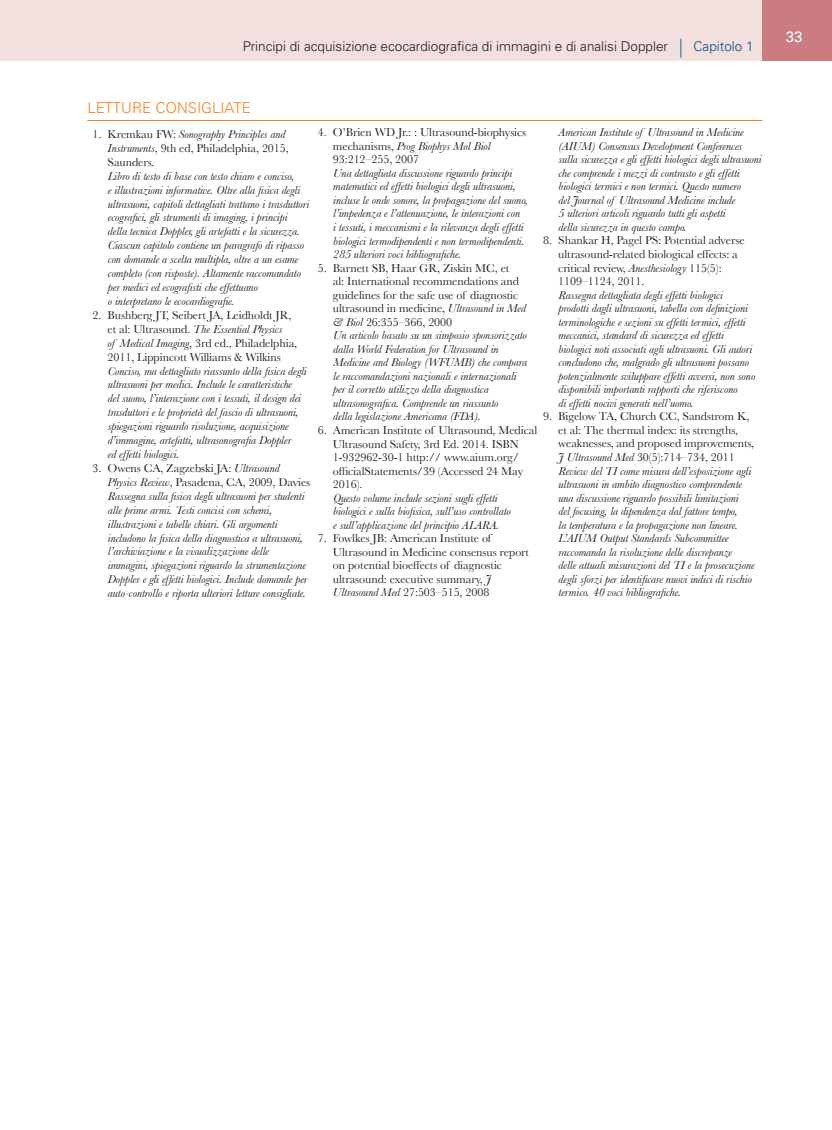
<style>
.page{position:relative;width:832px;height:1130px;background:#fff}
.page>*{position:absolute;margin:0;border:0;box-sizing:border-box;transform-origin:0 0}
.t1{font:300 15px "Univers";color:#f58220}
.t2{font:15px "Univers";color:#fff}
.t3{font:300 13.5px "Univers";color:#231f20}
.t4{font:italic 12px/13.5px "Baskerville";letter-spacing:-.005em;color:#231f20}
.t5{font:12px/13.5px "Baskerville";letter-spacing:-.005em;color:#231f20}
.s1{font-size:18.75px;color:#01548f}
.s2{color:#01548f}
.s3{font-style:italic}
.s4{font-style:normal}
</style>
<div class="page">
<hr style="left:0;top:0;width:1px;height:61px;background:#f2dfde">
<div style="left:1px;top:0;width:824px;height:61px;background:#f2dfde"></div>
<div style="left:762px;top:0;width:70px;height:61px;background:#ca7c81"></div>
<hr style="left:87px;top:120px;width:675px;height:1px;background:#f58220">
<p class="t3" style="left:243px;top:38px;width:512px">Principi di acquisizione ecocardiografica di immagini e di analisi Doppler <span class="s1">|</span> <span class="s2">Capitolo 1</span></p>
<p class="t1" style="left:87px;top:99px;width:165px">LETTURE CONSIGLIATE</p>
<p class="t5" style="left:108px;top:127px;width:183px;line-height:14px;text-indent:-15px">1. Kremkau FW: <span class="s3">Sonography Principles and<br>Instruments</span>, 9th ed, Philadelphia, 2015,<br>Saunders.</p>
<p class="t4" style="left:108px;top:169px;width:203px;line-height:14px">Libro di testo di base con testo chiaro e conciso,<br>e illustrazioni informative. Oltre alla fisica degli ultrasuoni, capitoli dettagliati trattano i trasduttori ecografici, gli strumenti di imaging, i principi della tecnica Doppler, gli artefatti e la sicurezza.<br>Ciascun capitolo contiene un paragrafo di ripasso con domande a scelta multipla, oltre a un esame completo (con risposte). Altamente raccomandato per medici ed ecografisti che effettuano<br>o interpretano le ecocardiografie.</p>
<p class="t5" style="left:108px;top:308px;width:191px;line-height:14px;text-indent:-15px">2. Bushberg JT, Seibert JA, Leidholdt JR, et al: Ultrasound. <span class="s3">The Essential Physics<br>of Medical Imaging</span>, 3rd ed., Philadelphia, 2011, Lippincott Williams &amp; Wilkins</p>
<p class="t4" style="left:108px;top:363px;width:200px;line-height:14px">Conciso, ma dettagliato riassunto della fisica degli ultrasuoni per medici. Include le caratteristiche<br>del suono, l’interazione con i tessuti, il design dei trasduttori e le proprietà del fascio di ultrasuoni, spiegazioni riguardo risoluzione, acquisizione d’immagine, artefatti, ultrasonografia Doppler<br>ed effetti biologici.</p>
<p class="t4" style="left:108px;top:461px;width:204px;line-height:14px;text-indent:-15px"><span class="s4">3. Owens CA, Zagzebski JA:</span> Ultrasound Physics Review<span class="s4">, Pasadena, CA, 2009, Davies </span>Rassegna sulla fisica degli ultrasuoni per studenti alle prime armi. Testi concisi con schemi, illustrazioni e tabelle chiari. Gli argomenti includono la fisica della diagnostica a ultrasuoni, l’archiviazione e la visualizzazione delle immagini, spiegazioni riguardo la strumentazione Doppler e gli effetti biologici. Include domande per auto-controllo e riporta ulteriori letture consigliate.</p>
<p class="t5" style="left:333px;top:125px;width:195px;text-indent:-15px">4. O’Brien WD Jr.: : Ultrasound-biophysics mechanisms, <span class="s3">Prog Biophys Mol Biol<br></span>93:212–255, 2007</p>
<p class="t4" style="left:333px;top:166px;width:196px">Una dettagliata discussione riguardo principi matematici ed effetti biologici degli ultrasuoni, incluse le onde sonore, la propagazione del suono, l’impedenza e l’attenuazione, le interazioni con<br>i tessuti, i meccanismi e la rilevanza degli effetti biologici termodipendenti e non termodipendenti.<br>285 ulteriori voci bibliografiche.</p>
<p class="t4" style="left:333px;top:261px;width:196px;text-indent:-15px"><span class="s4">5. Barnett SB, Haar GR, Ziskin MC, et<br>al: International recommendations and guidelines for the safe use of diagnostic ultrasound in medicine,</span> Ultrasound in Med &amp; Biol <span class="s4">26:355–366, 2000<br></span>Un articolo basato su un simposio sponsorizzato dalla World Federation for Ultrasound in Medicine and Biology (WFUMB) che compara le raccomandazioni nazionali e internazionali per il corretto utilizzo della diagnostica ultrasonografica. Comprende un riassunto<br>della legislazione Americana (FDA).</p>
<p class="t5" style="left:333px;top:423px;width:206px;text-indent:-15px">6. American Institute of Ultrasound, Medical Ultrasound Safety, 3rd Ed. 2014. ISBN 1-932962-30-1 http:// www.aium.org/ officialStatements/39 (Accessed 24 May 2016).</p>
<p class="t4" style="left:333px;top:491px;width:179px">Questo volume include sezioni sugli effetti biologici e sulla biofisica, sull’uso controllato e sull’applicazione del principio ALARA.</p>
<p class="t5" style="left:333px;top:531px;width:198px;text-indent:-15px">7. Fowlkes JB: American Institute of Ultrasound in Medicine consensus report on potential bioeffects of diagnostic ultrasound: executive summary, <span class="s3">J Ultrasound Med</span> 27:503–515, 2008</p>
<p class="t4" style="left:558px;top:125px;width:205px">American Institute of Ultrasound in Medicine (AIUM) Consensus Development Conferences sulla sicurezza e gli effetti biologici degli ultrasuoni che comprende i mezzi di contrasto e gli effetti biologici termici e non termici. Questo numero<br>del Journal of Ultrasound Medicine include<br>5 ulteriori articoli riguardo tutti gli aspetti<br>della sicurezza in questo campo.</p>
<p class="t5" style="left:558px;top:234px;width:188px;text-indent:-15px">8. Shankar H, Pagel PS: Potential adverse ultrasound-related biological effects: a critical review, <span class="s3">Anesthesiology</span> 115(5):<br>1109–1124, 2011.</p>
<p class="t4" style="left:558px;top:288px;width:198px">Rassegna dettagliata degli effetti biologici prodotti dagli ultrasuoni, tabella con definizioni terminologiche e sezioni su effetti termici, effetti meccanici, standard di sicurezza ed effetti biologici noti associati agli ultrasuoni. Gli autori concludono che, malgrado gli ultrasuoni possano potenzialmente sviluppare effetti avversi, non sono disponibili importanti rapporti che riferiscono<br>di effetti nocivi generati nell’uomo.</p>
<p class="t4" style="left:558px;top:409px;width:198px;text-indent:-15px"><span class="s4">9. Bigelow TA, Church CC, Sandstrom K, et al: The thermal index: its strengths, weaknesses, and proposed improvements, </span>J Ultrasound Med <span class="s4">30(5):714–734, 2011<br></span>Review del TI come misura dell’esposizione agli ultrasuoni in ambito diagnostico comprendente una discussione riguardo possibili limitazioni<br>del focusing, la dipendenza dal fattore tempo,<br>la temperatura e la propagazione non lineare.<br>L’AIUM Output Standards Subcommittee raccomanda la risoluzione delle discrepanze<br>delle attuali misurazioni del TI e la prosecuzione degli sforzi per identificare nuovi indici di rischio termico. 40 voci bibliografiche.</p>
<p class="t2" style="left:785px;top:27px;width:18px">33</p>
</div>
